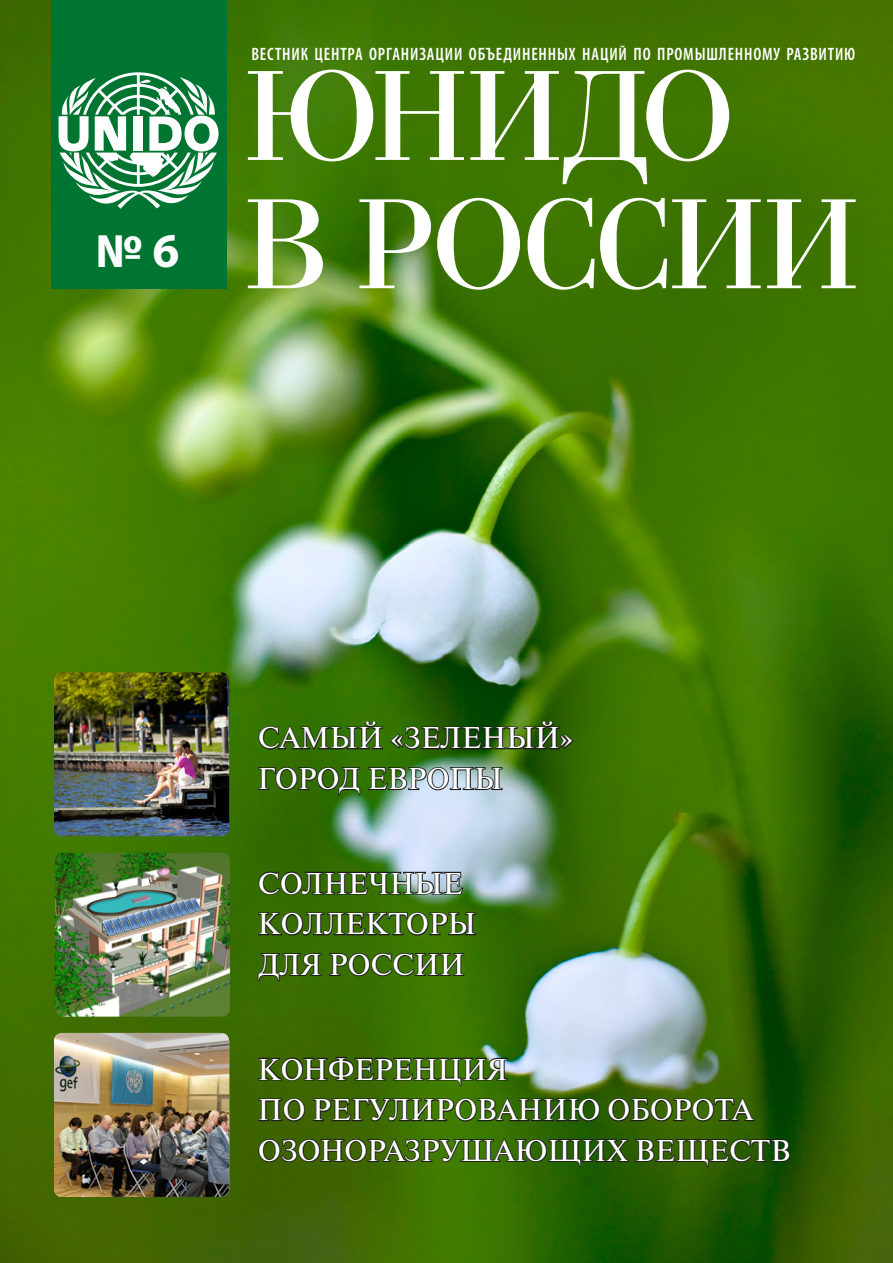
<style>
.page{position:relative;width:893px;height:1263px;background:#fff}
.page>*{position:absolute;margin:0;border:0;box-sizing:border-box;transform-origin:0 0}
.t1{font:700 48.6px "Myriad Pro";color:#fff}
.t2{font:30px/40.7px "Newton C";color:#fff}
.t3{font:600 condensed 18px "Myriad Pro";letter-spacing:.05em;color:#fff;scale:.95 1}
</style>
<div class="page">
<img style="left:0;top:0;width:893px;height:1263px">
<svg style="left:248px;top:70px;width:216px;height:91px"></svg>
<svg style="left:470px;top:70px;width:259px;height:114px"></svg>
<svg style="left:248px;top:199px;width:75px;height:89px"></svg>
<svg style="left:359px;top:199px;width:72px;height:89px"></svg>
<svg style="left:437px;top:198px;width:83px;height:92px"></svg>
<svg style="left:528px;top:198px;width:66px;height:92px"></svg>
<svg style="left:600px;top:198px;width:161px;height:92px"></svg>
<svg style="left:767px;top:199px;width:89px;height:89px"></svg>
<div style="left:51px;top:0;width:175px;height:288px;background:#007431"></div>
<svg style="left:59px;top:72px;width:160px;height:137px"></svg>
<img style="left:55px;top:853px;width:175px;height:164px">
<img style="left:54px;top:1033px;width:175px;height:164px">
<img style="left:54px;top:672px;width:175px;height:164px">
<svg style="left:258px;top:708px;width:317px;height:42px;background:#285707"></svg>
<svg style="left:257px;top:766px;width:104px;height:30px;background:#2b5408"></svg>
<svg style="left:367px;top:766px;width:136px;height:25px;background:#627969"></svg>
<svg style="left:258px;top:870px;width:206px;height:26px;background:#405e2f"></svg>
<svg style="left:257px;top:911px;width:220px;height:25px;background:#2d500a"></svg>
<svg style="left:256px;top:952px;width:66px;height:30px;background:#2f5009"></svg>
<svg style="left:328px;top:952px;width:137px;height:25px;background:#2f5309"></svg>
<svg style="left:257px;top:1056px;width:252px;height:30px;background:#33540d"></svg>
<svg style="left:257px;top:1097px;width:49px;height:25px"></svg>
<svg style="left:312px;top:1097px;width:289px;height:25px;background:#2c4d0a"></svg>
<svg style="left:607px;top:1097px;width:149px;height:25px;background:#2e4a09"></svg>
<svg style="left:258px;top:1137px;width:533px;height:31px;background:#2c4e08"></svg>
<h1 class="t1" style="left:96px;top:219px;width:86px">№ 6</h1>
<p class="t3" style="left:251px;top:43px;width:637px">ВЕСТНИК ЦЕНТРА ОРГАНИЗАЦИИ ОБЪЕДИНЕННЫХ НАЦИЙ ПО ПРОМЫШЛЕННОМУ РАЗВИТИЮ</p>
<p class="t2" style="left:258px;top:718px;width:317px">Самый «зеленый» город Европы</p>
<p class="t2" style="left:258px;top:863px;width:220px">Солнечные коллекторы для России</p>
<p class="t2" style="left:258px;top:1049px;width:535px">Конференция<br>по регулированию оборота озоноразрушающих веществ</p>
</div>
